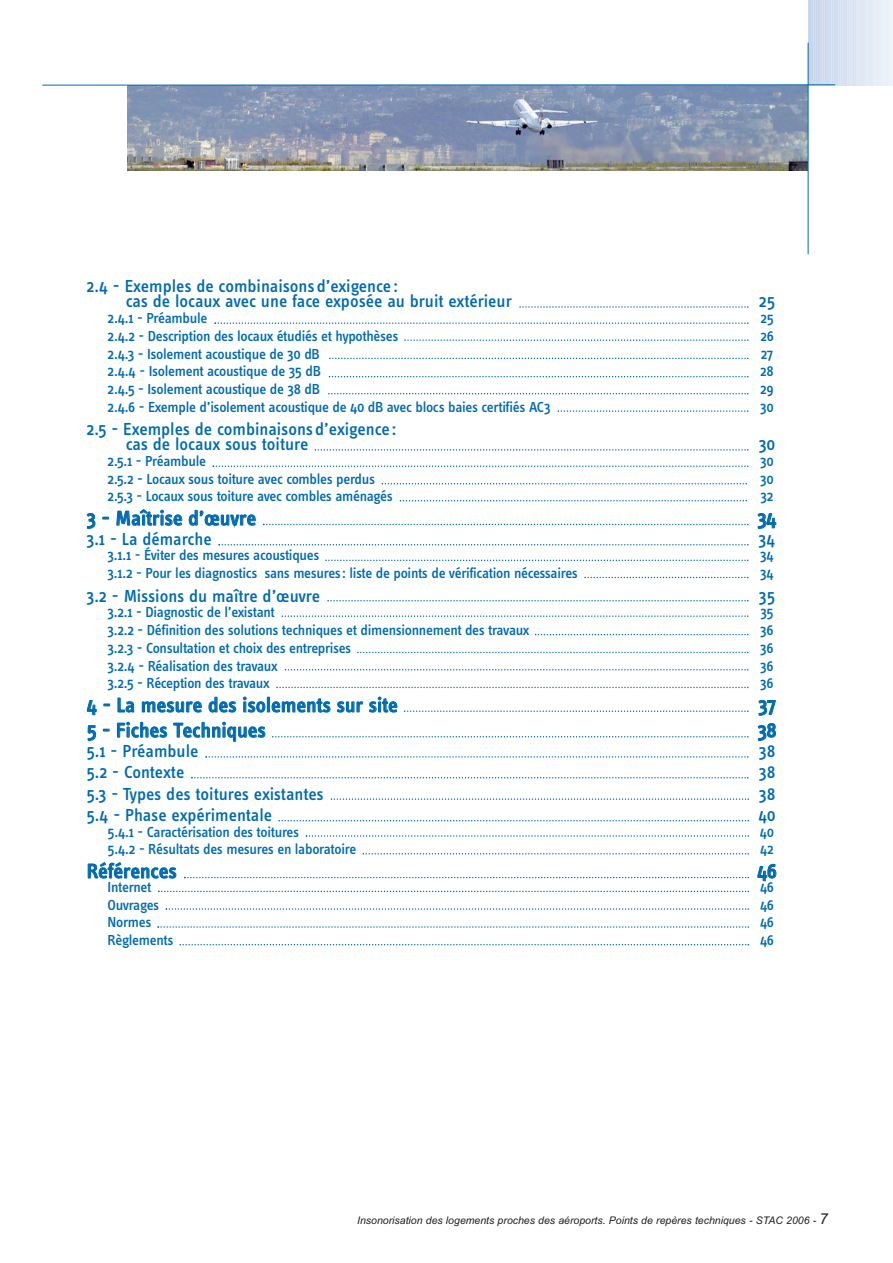
<style>
.page{position:relative;width:893px;height:1263px;background:#fff}
.page>*{position:absolute;margin:0;border:0;box-sizing:border-box;transform-origin:0 0}
.t1{font:500 21px "Info Text";color:#006bb2}
.t2{font:500 18px/15px "Info Text";color:#006bb2}
.t3{font:500 15px "Info Text";letter-spacing:-.02em;color:#006bb2}
.t4{font:italic 10.5px "Arial";color:#231f20}
.s1{font-size:15px}
</style>
<div class="page">
<img style="left:127px;top:86px;width:680px;height:84px">
<hr style="left:892px;top:0;width:1px;height:85px;background:#eef3f9">
<hr style="left:890px;top:0;width:2px;height:85px;background:#edf2f9">
<hr style="left:887px;top:0;width:3px;height:85px;background:#ecf2f9">
<hr style="left:885px;top:0;width:2px;height:85px;background:#ecf1f8">
<hr style="left:883px;top:0;width:2px;height:85px;background:#eaf0f8">
<hr style="left:881px;top:0;width:2px;height:85px;background:#e9eff7">
<hr style="left:878px;top:0;width:3px;height:85px;background:#e8eff7">
<hr style="left:876px;top:0;width:2px;height:85px;background:#e7edf7">
<hr style="left:874px;top:0;width:2px;height:85px;background:#e6edf7">
<hr style="left:872px;top:0;width:2px;height:85px;background:#e5ecf6">
<hr style="left:869px;top:0;width:3px;height:85px;background:#e4ebf6">
<hr style="left:867px;top:0;width:2px;height:85px;background:#e2eaf5">
<hr style="left:865px;top:0;width:2px;height:85px;background:#e1eaf5">
<hr style="left:863px;top:0;width:2px;height:85px;background:#dfe8f4">
<hr style="left:860px;top:0;width:3px;height:85px;background:#dee7f4">
<hr style="left:858px;top:0;width:2px;height:85px;background:#dde6f3">
<hr style="left:856px;top:0;width:2px;height:85px;background:#dce6f3">
<hr style="left:854px;top:0;width:2px;height:85px;background:#dbe4f3">
<hr style="left:851px;top:0;width:3px;height:85px;background:#dae4f2">
<hr style="left:849px;top:0;width:2px;height:85px;background:#d9e3f2">
<hr style="left:847px;top:0;width:2px;height:85px;background:#d8e3f2">
<hr style="left:845px;top:0;width:2px;height:85px;background:#d6e2f1">
<hr style="left:842px;top:0;width:3px;height:85px;background:#d5e1f1">
<hr style="left:840px;top:0;width:2px;height:85px;background:#d4e0f1">
<hr style="left:838px;top:0;width:2px;height:85px;background:#d3e0f0">
<hr style="left:835px;top:0;width:3px;height:85px;background:#d2dff0">
<hr style="left:833px;top:0;width:3px;height:85px;background:#d1def0">
<hr style="left:831px;top:0;width:2px;height:85px;background:#d0ddef">
<hr style="left:829px;top:0;width:2px;height:85px;background:#cfddef">
<hr style="left:826px;top:0;width:3px;height:85px;background:#cedbee">
<hr style="left:824px;top:0;width:2px;height:85px;background:#cddaee">
<hr style="left:822px;top:0;width:2px;height:85px;background:#ccd9ed">
<hr style="left:820px;top:0;width:2px;height:85px;background:#cbd9ed">
<hr style="left:817px;top:0;width:3px;height:85px;background:#cad8ec">
<hr style="left:815px;top:0;width:2px;height:85px;background:#c9d7ec">
<hr style="left:813px;top:0;width:2px;height:85px;background:#c7d6ec">
<hr style="left:811px;top:0;width:2px;height:85px;background:#c6d6ec">
<hr style="left:808px;top:0;width:3px;height:85px;background:#c5d5eb">
<hr style="left:42px;top:85px;width:793px;height:1px;background:#006bb2">
<hr style="left:807px;top:43px;width:1px;height:211px;background:#006bb2">
<svg style="left:519px;top:306px;width:229px;height:2px"></svg>
<svg style="left:214px;top:322px;width:534px;height:2px"></svg>
<svg style="left:404px;top:339px;width:344px;height:2px"></svg>
<svg style="left:329px;top:358px;width:419px;height:1px"></svg>
<svg style="left:329px;top:376px;width:419px;height:1px"></svg>
<svg style="left:328px;top:393px;width:420px;height:1px"></svg>
<svg style="left:557px;top:410px;width:191px;height:2px"></svg>
<svg style="left:314px;top:449px;width:434px;height:2px"></svg>
<svg style="left:212px;top:465px;width:536px;height:2px"></svg>
<svg style="left:381px;top:483px;width:366px;height:2px"></svg>
<svg style="left:218px;top:544px;width:530px;height:2px"></svg>
<svg style="left:325px;top:560px;width:423px;height:1px"></svg>
<svg style="left:584px;top:577px;width:164px;height:1px"></svg>
<svg style="left:263px;top:524px;width:485px;height:1px"></svg>
<svg style="left:278px;top:820px;width:471px;height:1px"></svg>
<svg style="left:331px;top:798px;width:418px;height:2px"></svg>
<svg style="left:399px;top:500px;width:348px;height:1px"></svg>
<svg style="left:327px;top:600px;width:421px;height:1px"></svg>
<svg style="left:281px;top:615px;width:467px;height:2px"></svg>
<svg style="left:535px;top:634px;width:213px;height:1px"></svg>
<svg style="left:404px;top:710px;width:344px;height:2px"></svg>
<svg style="left:272px;top:736px;width:476px;height:2px"></svg>
<svg style="left:205px;top:756px;width:543px;height:2px"></svg>
<svg style="left:191px;top:777px;width:557px;height:2px"></svg>
<svg style="left:306px;top:835px;width:443px;height:2px"></svg>
<svg style="left:362px;top:853px;width:387px;height:2px"></svg>
<svg style="left:184px;top:877px;width:565px;height:1px"></svg>
<svg style="left:158px;top:891px;width:591px;height:1px"></svg>
<svg style="left:166px;top:908px;width:583px;height:2px"></svg>
<svg style="left:157px;top:926px;width:592px;height:2px"></svg>
<svg style="left:179px;top:944px;width:570px;height:1px"></svg>
<svg style="left:276px;top:687px;width:472px;height:1px"></svg>
<svg style="left:357px;top:652px;width:391px;height:1px"></svg>
<svg style="left:285px;top:669px;width:463px;height:2px"></svg>
<p class="t2" style="left:126px;top:280px;width:388px;text-indent:-39px">2.4 - Exemples de combinaisons d’exigence :<br>cas de locaux avec une face exposée au bruit extérieur</p>
<p class="t2" style="left:759px;top:295px;width:18px">25</p>
<p class="t3" style="left:108px;top:312px;width:101px">2.4.1 - Préambule</p>
<p class="t3" style="left:760px;top:312px;width:15px">25</p>
<p class="t3" style="left:108px;top:330px;width:292px">2.4.2 - Description des locaux étudiés et hypothèses</p>
<p class="t3" style="left:760px;top:330px;width:15px">26</p>
<p class="t3" style="left:108px;top:348px;width:214px">2.4.3 - Isolement acoustique de 30 dB</p>
<p class="t3" style="left:760px;top:348px;width:14px">27</p>
<p class="t3" style="left:108px;top:366px;width:215px">2.4.4 - Isolement acoustique de 35 dB</p>
<p class="t3" style="left:760px;top:366px;width:15px">28</p>
<p class="t3" style="left:108px;top:383px;width:214px">2.4.5 - Isolement acoustique de 38 dB</p>
<p class="t3" style="left:760px;top:383px;width:15px">29</p>
<p class="t3" style="left:108px;top:401px;width:444px">2.4.6 - Exemple d’isolement acoustique de 40 dB avec blocs baies certifiés AC3</p>
<p class="t3" style="left:760px;top:401px;width:15px">30</p>
<p class="t2" style="left:126px;top:423px;width:272px;text-indent:-39px">2.5 - Exemples de combinaisons d’exigence : cas de locaux sous toiture</p>
<p class="t2" style="left:758px;top:438px;width:18px">30</p>
<p class="t3" style="left:108px;top:455px;width:100px">2.5.1 - Préambule</p>
<p class="t3" style="left:760px;top:455px;width:15px">30</p>
<p class="t3" style="left:108px;top:473px;width:269px">2.5.2 - Locaux sous toiture avec combles perdus</p>
<p class="t3" style="left:760px;top:473px;width:15px">30</p>
<p class="t3" style="left:108px;top:491px;width:287px">2.5.3 - Locaux sous toiture avec combles aménagés</p>
<p class="t3" style="left:760px;top:491px;width:15px">32</p>
<h1 class="t1" style="left:87px;top:510px;width:171px">3 - Maîtrise d’œuvre</h1>
<h1 class="t1" style="left:757px;top:510px;width:21px">34</h1>
<p class="t2" style="left:86px;top:533px;width:127px">3.1 - La démarche</p>
<p class="t2" style="left:758px;top:533px;width:18px">34</p>
<p class="t3" style="left:108px;top:550px;width:213px">3.1.1 - Éviter des mesures acoustiques</p>
<p class="t3" style="left:760px;top:550px;width:15px">34</p>
<p class="t3" style="left:108px;top:567px;width:471px">3.1.2 - Pour les diagnostics sans mesures: liste de points de vérification nécessaires</p>
<p class="t3" style="left:760px;top:567px;width:15px">34</p>
<p class="t2" style="left:86px;top:590px;width:235px">3.2 - Missions du maître d’œuvre</p>
<p class="t2" style="left:759px;top:590px;width:18px">35</p>
<p class="t3" style="left:108px;top:606px;width:169px">3.2.1 - Diagnostic de l’existant</p>
<p class="t3" style="left:760px;top:606px;width:15px">35</p>
<p class="t3" style="left:108px;top:624px;width:423px">3.2.2 - Définition des solutions techniques et dimensionnement des travaux</p>
<p class="t3" style="left:760px;top:624px;width:15px">36</p>
<p class="t3" style="left:108px;top:642px;width:245px">3.2.3 - Consultation et choix des entreprises</p>
<p class="t3" style="left:760px;top:642px;width:15px">36</p>
<p class="t3" style="left:108px;top:660px;width:171px">3.2.4 - Réalisation des travaux</p>
<p class="t3" style="left:760px;top:660px;width:15px">36</p>
<p class="t3" style="left:108px;top:678px;width:163px">3.2.5 - Réception des travaux</p>
<p class="t3" style="left:760px;top:678px;width:15px">36</p>
<h1 class="t1" style="left:87px;top:697px;width:312px">4 - La mesure des isolements sur site</h1>
<h1 class="t1" style="left:758px;top:697px;width:19px">37</h1>
<h1 class="t1" style="left:87px;top:722px;width:180px">5 - Fiches Techniques</h1>
<h1 class="t1" style="left:757px;top:722px;width:20px">38</h1>
<p class="t2" style="left:86px;top:745px;width:113px">5.1 - Préambule</p>
<p class="t2" style="left:758px;top:745px;width:18px">38</p>
<p class="t2" style="left:86px;top:766px;width:99px">5.2 - Contexte</p>
<p class="t2" style="left:758px;top:766px;width:18px">38</p>
<p class="t2" style="left:86px;top:788px;width:239px">5.3 - Types des toitures existantes</p>
<p class="t2" style="left:758px;top:788px;width:18px">38</p>
<p class="t2" style="left:86px;top:809px;width:187px">5.4 - Phase expérimentale</p>
<p class="t2" style="left:758px;top:809px;width:19px">40</p>
<p class="t3" style="left:108px;top:826px;width:193px">5.4.1 - Caractérisation des toitures</p>
<p class="t3" style="left:760px;top:826px;width:16px">40</p>
<p class="t3" style="left:108px;top:844px;width:250px">5.4.2 - Résultats des mesures en laboratoire</p>
<p class="t3" style="left:760px;top:844px;width:15px">42</p>
<h1 class="t1" style="left:87px;top:863px;width:92px">Références</h1>
<h1 class="t1" style="left:757px;top:863px;width:21px">46</h1>
<p class="t3" style="left:108px;top:881px;width:45px">Internet</p>
<p class="t3" style="left:760px;top:881px;width:15px">46</p>
<p class="t3" style="left:108px;top:899px;width:53px">Ouvrages</p>
<p class="t3" style="left:760px;top:899px;width:15px">46</p>
<p class="t3" style="left:108px;top:917px;width:45px">Normes</p>
<p class="t3" style="left:760px;top:917px;width:15px">46</p>
<p class="t3" style="left:108px;top:934px;width:67px">Règlements</p>
<p class="t3" style="left:760px;top:934px;width:15px">46</p>
<p class="t4" style="left:357px;top:1217px;width:472px">Insonorisation des logements proches des aéroports. Points de repères techniques - STAC 2006 - <span class="s1">7</span></p>
</div>
